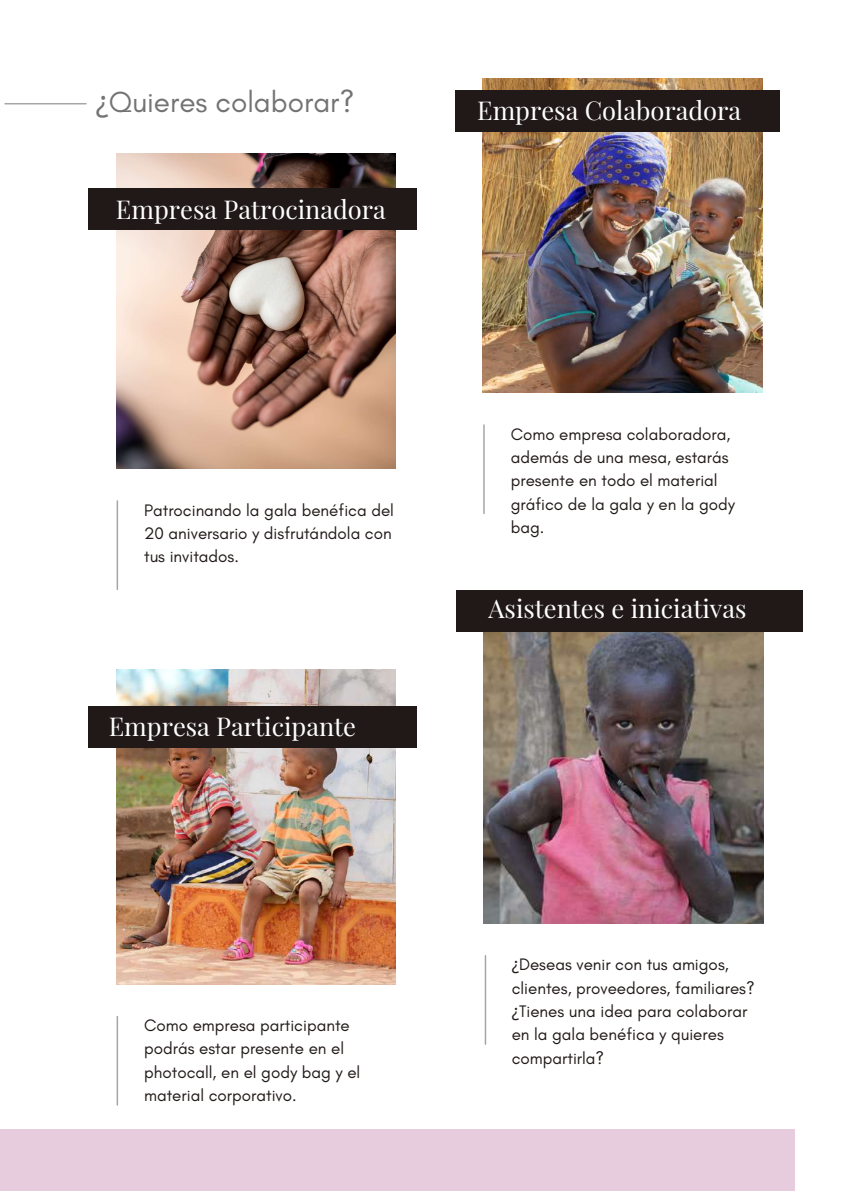
<style>
.page{position:relative;width:851px;height:1191px;background:#fff}
.page>*{position:absolute;margin:0;border:0;box-sizing:border-box;transform-origin:0 0}
.t1{font:29.6px "Glacial Indifference";color:#737373}
.t2{font:25.4px "Playfair Display";color:#fff}
.t3{font:17px/23.4px "Glacial Indifference";color:#201917}
.s1{font-family:"Noto Sans"}
</style>
<div class="page">
<hr style="left:116px;top:501px;width:2px;height:88px;background:#a6a6a6">
<hr style="left:116px;top:1017px;width:2px;height:88px;background:#a6a6a6">
<hr style="left:483px;top:425px;width:1px;height:88px;background:#a6a6a6">
<hr style="left:484px;top:956px;width:2px;height:88px;background:#a6a6a6">
<img style="left:116px;top:154px;width:279px;height:315px">
<img style="left:116px;top:670px;width:279px;height:314px">
<img style="left:482px;top:78px;width:279px;height:315px">
<img style="left:483px;top:632px;width:279px;height:292px">
<div style="left:88px;top:188px;width:329px;height:42px;background:#201917"></div>
<div style="left:88px;top:706px;width:329px;height:42px;background:#201917"></div>
<div style="left:455px;top:90px;width:323px;height:42px;background:#201917"></div>
<div style="left:456px;top:590px;width:346px;height:42px;background:#201917"></div>
<hr style="left:5px;top:103px;width:81px;height:1px;background:#a6a6a6">
<div style="left:0;top:1130px;width:794px;height:60px;background:#e6ccdd"></div>
<h1 class="t1" style="left:96px;top:84px;width:260px"><span class="s1">¿</span>Quieres colaborar?</h1>
<h2 class="t2" style="left:116px;top:192px;width:271px">Empresa Patrocinadora</h2>
<p class="t3" style="left:144px;top:498px;width:251px">Patrocinando la gala benéfica del<br>20 aniversario y disfrutándola con tus invitados.</p>
<h2 class="t2" style="left:109px;top:708px;width:249px">Empresa Participante</h2>
<h2 class="t2" style="left:477px;top:93px;width:265px">Empresa Colaboradora</h2>
<p class="t3" style="left:510px;top:422px;width:226px">Como empresa colaboradora, además de una mesa, estarás presente en todo el material gráfico de la gala y en la gody bag.</p>
<h2 class="t2" style="left:488px;top:590px;width:259px">Asistentes e iniciativas</h2>
<p class="t3" style="left:144px;top:1013px;width:218px">Como empresa participante podrás estar presente en el photocall, en el gody bag y el material corporativo.</p>
<p class="t3" style="left:511px;top:953px;width:244px"><span class="s1">¿</span>Deseas venir con tus amigos, clientes, proveedores, familiares? <span class="s1">¿</span>Tienes una idea para colaborar en la gala benéfica y quieres compartirla?</p>
</div>
